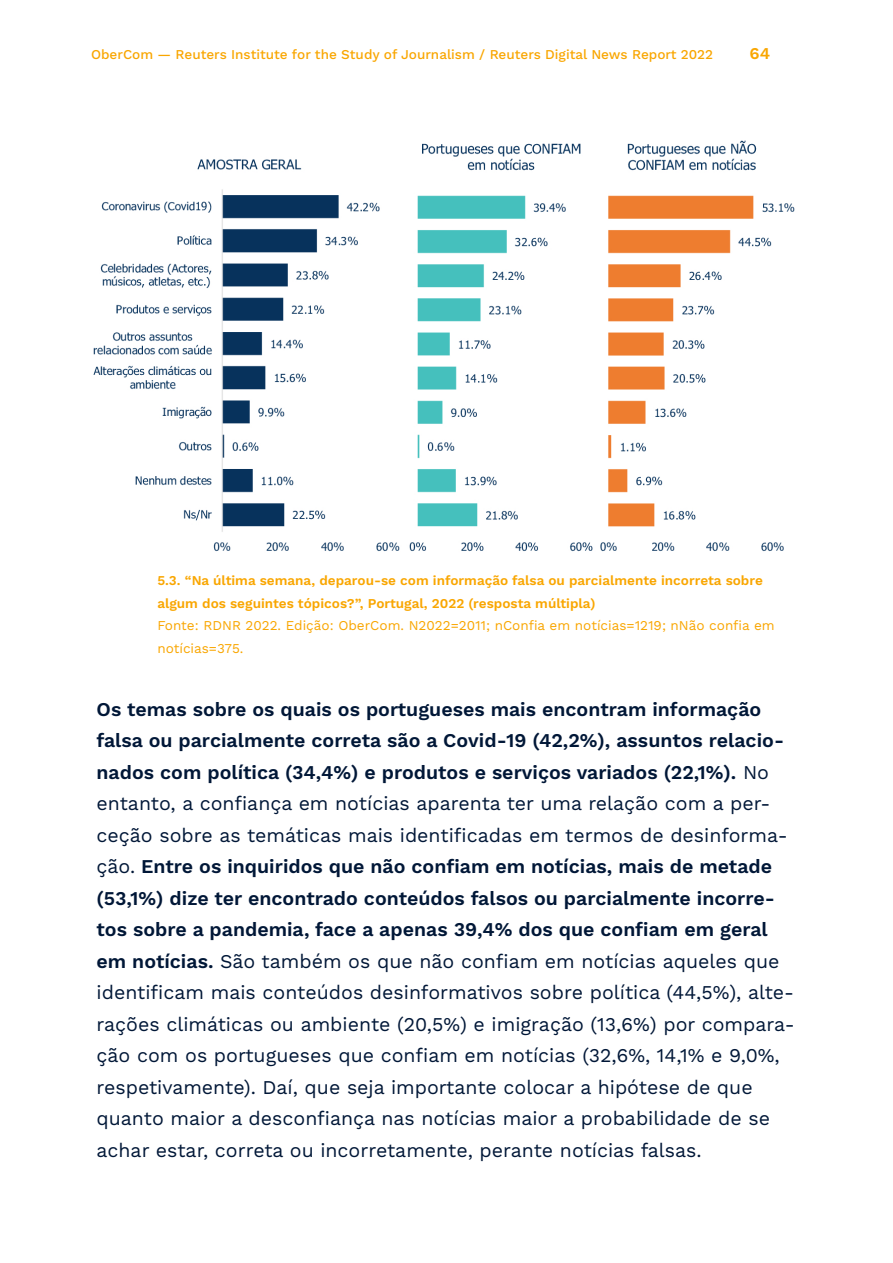
<style>
.page{position:relative;width:893px;height:1263px;background:#fff}
.page>*{position:absolute;margin:0;border:0;box-sizing:border-box;transform-origin:0 0}
.t1{font:19.5px/31.5px "Work Sans";color:#001737}
.t2{font:600 16.5px "Work Sans";color:#f9a600}
.t3{font:600 13.5px/22.5px "Work Sans";color:#f9a600}
.t4{font:13.5px/22.5px "Work Sans";color:#f9a600}
.t5{font:500 13.5px "Work Sans";color:#f9a600}
.s1{font-weight:600}
</style>
<div class="page">
<img style="left:93px;top:140px;width:702px;height:412px">
<p class="t5" style="left:91px;top:47px;width:624px">OberCom — Reuters Institute for the Study of Journalism / Reuters Digital News Report 2022</p>
<p class="t2" style="left:749px;top:44px;width:22px">64</p>
<p class="t3" style="left:157px;top:570px;width:607px">5.3. “Na última semana, deparou-se com informação falsa ou parcialmente incorreta sobre algum dos seguintes tópicos?”, Portugal, 2022 (resposta múltipla)</p>
<p class="t4" style="left:157px;top:615px;width:619px">Fonte: RDNR 2022. Edição: OberCom. N2022=2011; nConfia em notícias=1219; nNão confia em notícias=375.</p>
<p class="t1" style="left:97px;top:694px;width:700px"><span class="s1">Os temas sobre os quais os portugueses mais encontram informação falsa ou parcialmente correta são a Covid-19 (42,2%), assuntos relacio&shy;nados com política (34,4%) e produtos e serviços variados (22,1%).</span> No entanto, a confiança em notícias aparenta ter uma relação com a per&shy;ceção sobre as temáticas mais identificadas em termos de desinforma&shy;ção. <span class="s1">Entre os inquiridos que não confiam em notícias, mais de metade (53,1%) dize ter encontrado conteúdos falsos ou parcialmente incorre&shy;tos sobre a pandemia, face a apenas 39,4% dos que confiam em geral em notícias.</span> São também os que não confiam em notícias aqueles que identificam mais conteúdos desinformativos sobre política (44,5%), alte&shy;rações climáticas ou ambiente (20,5%) e imigração (13,6%) por compara&shy;ção com os portugueses que confiam em notícias (32,6%, 14,1% e 9,0%, respetivamente). Daí, que seja importante colocar a hipótese de que quanto maior a desconfiança nas notícias maior a probabilidade de se achar estar, correta ou incorretamente, perante notícias falsas.</p>
</div>
